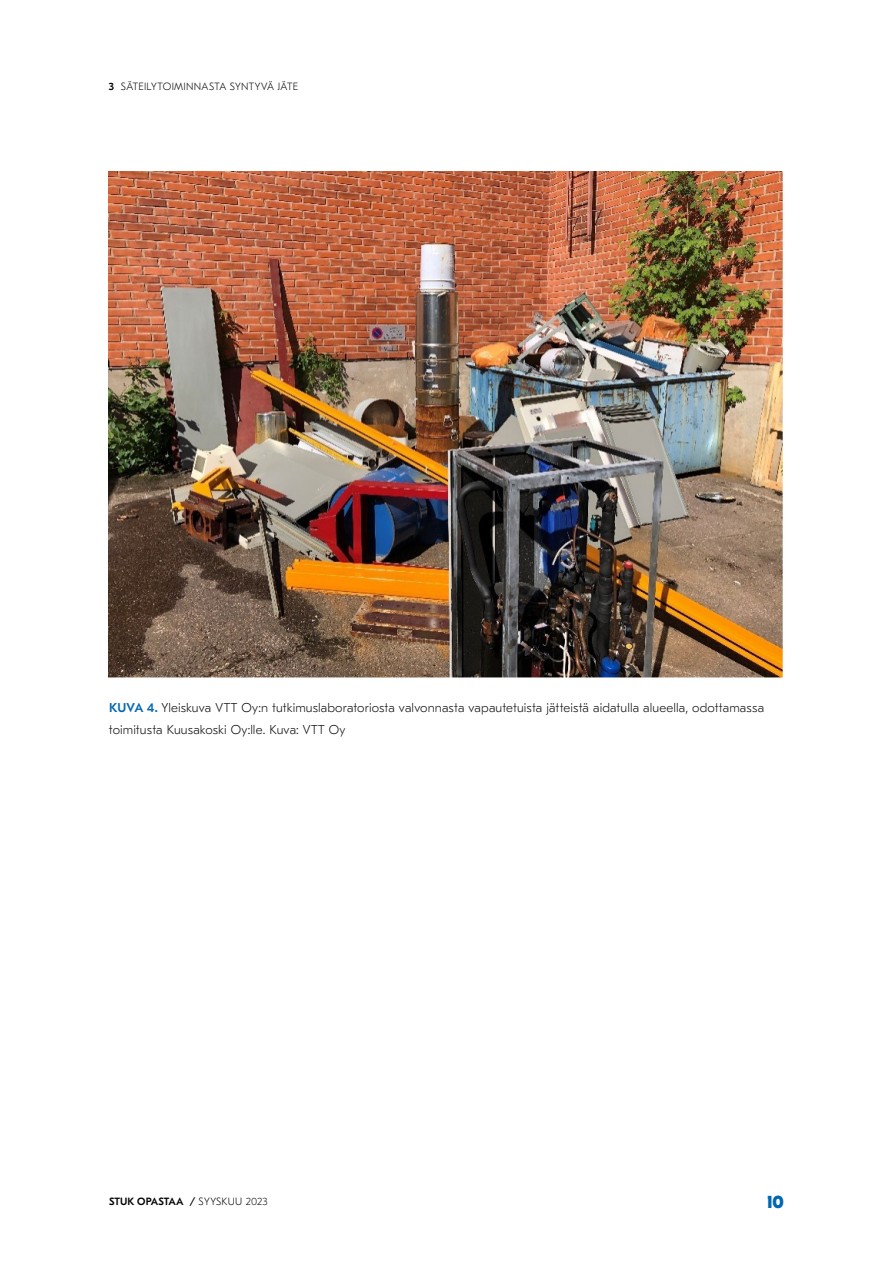
<style>
.page{position:relative;width:893px;height:1263px;background:#fff}
.page>*{position:absolute;margin:0;border:0;box-sizing:border-box;transform-origin:0 0}
.t1{font:800 18px "GT Eesti Display";color:#0066b3}
.t2{font:100 12.75px/22.5px "GT Eesti Text";letter-spacing:.01em;color:#000}
.t3{font:100 10.5px "GT Eesti Text";letter-spacing:.025em;color:#000}
.t4{font:500 10.5px "GT Eesti Text";letter-spacing:.01em;color:#000}
.s1{font-weight:500}
.s2{font-weight:500;color:#0066b3}
.s3{font-weight:100}
</style>
<div class="page">
<img style="left:109px;top:172px;width:675px;height:506px">
<p class="t3" style="left:109px;top:80px;width:191px"><span class="s1">3</span> SÄTEILYTOIMINNASTA SYNTYVÄ JÄTE</p>
<p class="t2" style="left:109px;top:696px;width:657px"><span class="s2">KUVA 4.</span> Yleiskuva VTT Oy:n tutkimuslaboratoriosta valvonnasta vapautetuista jätteistä aidatulla alueella, odottamassa toimitusta Kuusakoski Oy:lle. Kuva: VTT Oy</p>
<p class="t4" style="left:109px;top:1196px;width:160px">STUK OPASTAA / <span class="s3">SYYSKUU 2023</span></p>
<h1 class="t1" style="left:767px;top:1192px;width:18px">10</h1>
</div>
